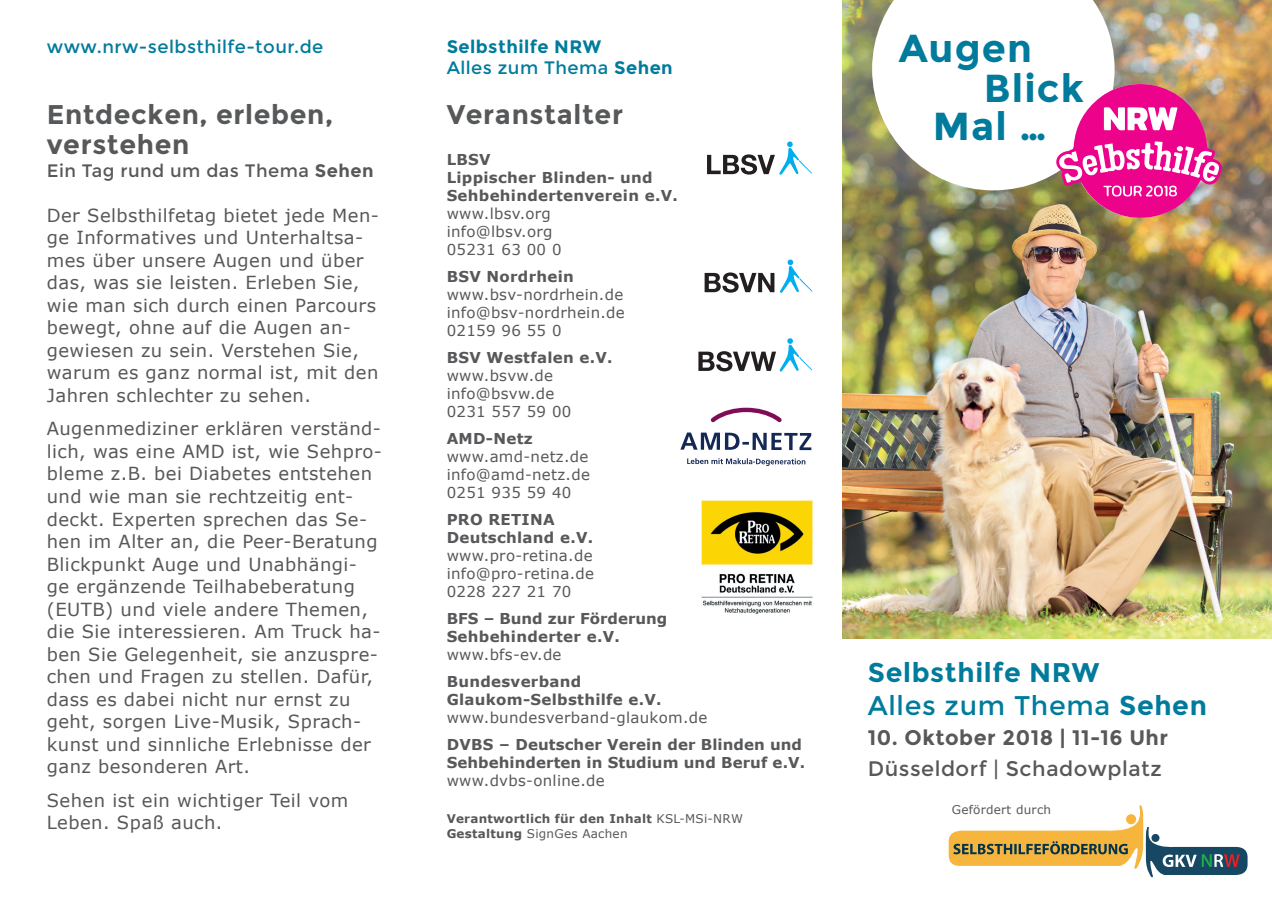
<style>
.page{position:relative;width:1272px;height:902px;background:#fff}
.page>*{position:absolute;margin:0;border:0;box-sizing:border-box;transform-origin:0 0}
.t1{font:700 39px "Montserrat";letter-spacing:.03em;color:#007b9c}
.t2{font:700 27px/30px "Montserrat";letter-spacing:.025em;color:#57585a}
.t3{font:700 27px/33px "Montserrat";letter-spacing:.025em;color:#007b9c}
.t4{font:700 21px "Montserrat";letter-spacing:.025em;color:#57585a}
.t5{font:21px "Montserrat";letter-spacing:.025em;color:#57585a}
.t6{font:18px/22.5px "Verdana";letter-spacing:.025em;color:#57585a}
.t7{font:700 18px/21px "Montserrat";letter-spacing:.025em;color:#007b9c}
.t8{font:18px "Montserrat";letter-spacing:.025em;color:#007b9c}
.t9{font:18px "Montserrat";letter-spacing:.025em;color:#57585a}
.t10{font:15px/18px "Verdana";letter-spacing:.02em;color:#57585a;text-align:justify}
.t11{font:700 15px/18px "Verdana";letter-spacing:.02em;color:#57585a}
.t12{font:700 15px/18px "Verdana";color:#57585a}
.t13{font:700 12px/15px "Verdana";letter-spacing:.02em;color:#57585a}
.t14{font:12px "Verdana";letter-spacing:.02em;color:#57585a}
.s1{font-weight:700}
.s2{font-weight:400}
</style>
<div class="page">
<img style="left:842px;top:0;width:429px;height:639px">
<svg style="left:948px;top:805px;width:299px;height:72px"></svg>
<svg style="left:872px;top:0;width:242px;height:190px"></svg>
<img style="left:1054px;top:81px;width:168px;height:141px">
<svg style="left:710px;top:407px;width:71px;height:15px"></svg>
<svg style="left:680px;top:432px;width:131px;height:18px"></svg>
<svg style="left:687px;top:458px;width:118px;height:8px"></svg>
<svg style="left:698px;top:338px;width:114px;height:34px"></svg>
<svg style="left:704px;top:259px;width:108px;height:34px"></svg>
<svg style="left:707px;top:141px;width:104px;height:34px"></svg>
<img style="left:701px;top:500px;width:112px;height:114px">
<p class="t8" style="left:47px;top:36px;width:278px">www.nrw-selbsthilfe-tour.de</p>
<h2 class="t2" style="left:47px;top:100px;width:288px">Entdecken, erleben, verstehen</h2>
<p class="t9" style="left:47px;top:160px;width:328px">Ein Tag rund um das Thema <span class="s1">Sehen</span></p>
<p class="t6" style="left:47px;top:204px;width:334px">Der Selbsthilfetag bietet jede Men&shy;ge Informatives und Unterhaltsa&shy;mes über unsere Augen und über das, was sie leisten. Erleben Sie, wie man sich durch einen Parcours bewegt, ohne auf die Augen an&shy;gewiesen zu sein. Verstehen Sie, warum es ganz normal ist, mit den<br>Jahren schlechter zu sehen.</p>
<p class="t6" style="left:47px;top:418px;width:337px">Augenmediziner erklären verständ&shy;lich, was eine AMD ist, wie Sehpro&shy;bleme z.B. bei Diabetes entstehen und wie man sie rechtzeitig ent&shy;deckt. Experten sprechen das Se&shy;hen im Alter an, die Peer-Beratung<br>Blickpunkt Auge und Unabhängi&shy;ge ergänzende Teilhabeberatung (EUTB) und viele andere Themen, die Sie interessieren. Am Truck ha&shy;ben Sie Gelegenheit, sie anzuspre&shy;chen und Fragen zu stellen. Dafür, dass es dabei nicht nur ernst zu geht, sorgen Live-Musik, Sprach&shy;kunst und sinnliche Erlebnisse der ganz besonderen Art.</p>
<p class="t6" style="left:47px;top:789px;width:303px">Sehen ist ein wichtiger Teil vom<br>Leben. Spaß auch.</p>
<p class="t7" style="left:446px;top:36px;width:227px">Selbsthilfe NRW<br><span class="s2">Alles zum Thema</span> Sehen</p>
<h2 class="t2" style="left:446px;top:100px;width:178px">Veranstalter</h2>
<p class="t11" style="left:446px;top:150px;width:233px">LBSV<br>Lippischer Blinden- und<br>Sehbehindertenverein e.V.</p>
<p class="t10" style="left:446px;top:204px;width:116px;text-align:left">www.lbsv.org info@lbsv.org<br>05231 63 00 0</p>
<p class="t11" style="left:446px;top:267px;width:129px">BSV Nordrhein</p>
<p class="t10" style="left:446px;top:285px;width:180px">www.bsv-nordrhein.de info@bsv-nordrhein.de 02159 96 55 0</p>
<p class="t11" style="left:446px;top:348px;width:167px">BSV Westfalen e.V.</p>
<p class="t10" style="left:446px;top:366px;width:126px;text-align:left">www.bsvw.de info@bsvw.de<br>0231 557 59 00</p>
<p class="t11" style="left:446px;top:429px;width:88px">AMD-Netz</p>
<p class="t10" style="left:446px;top:447px;width:145px">www.amd-netz.de info@amd-netz.de 0251 935 59 40</p>
<p class="t11" style="left:446px;top:510px;width:148px">PRO RETINA<br>Deutschland e.V.</p>
<p class="t10" style="left:446px;top:546px;width:149px">www.pro-retina.de info@pro-retina.de 0228 227 21 70</p>
<p class="t12" style="left:446px;top:609px;width:222px">BFS – Bund zur Förderung<br>Sehbehinderter e.V.</p>
<p class="t10" style="left:446px;top:645px;width:116px">www.bfs-ev.de</p>
<p class="t11" style="left:446px;top:672px;width:216px">Bundesverband<br>Glaukom-Selbsthilfe e.V.</p>
<p class="t10" style="left:446px;top:708px;width:262px">www.bundesverband-glaukom.de</p>
<p class="t11" style="left:446px;top:735px;width:360px">DVBS – Deutscher Verein der Blinden und<br>Sehbehinderten in Studium und Beruf e.V.</p>
<p class="t10" style="left:446px;top:771px;width:160px">www.dvbs-online.de</p>
<p class="t13" style="left:446px;top:810px;width:298px">Verantwortlich für den Inhalt <span class="s2">KSL-MSi-NRW<br></span>Gestaltung <span class="s2">SignGes Aachen</span></p>
<h1 class="t1" style="left:898px;top:25px;width:135px">Augen</h1>
<h1 class="t1" style="left:983px;top:65px;width:102px">Blick</h1>
<h1 class="t1" style="left:932px;top:103px;width:116px">Mal …</h1>
<h2 class="t3" style="left:867px;top:656px;width:340px">Selbsthilfe NRW<br><span class="s2">Alles zum Thema</span> Sehen</h2>
<p class="t4" style="left:867px;top:725px;width:302px">10. Oktober 2018 | 11-16 Uhr</p>
<p class="t5" style="left:867px;top:755px;width:295px">Düsseldorf | Schadowplatz</p>
<p class="t14" style="left:951px;top:802px;width:101px">Gefördert durch</p>
</div>
